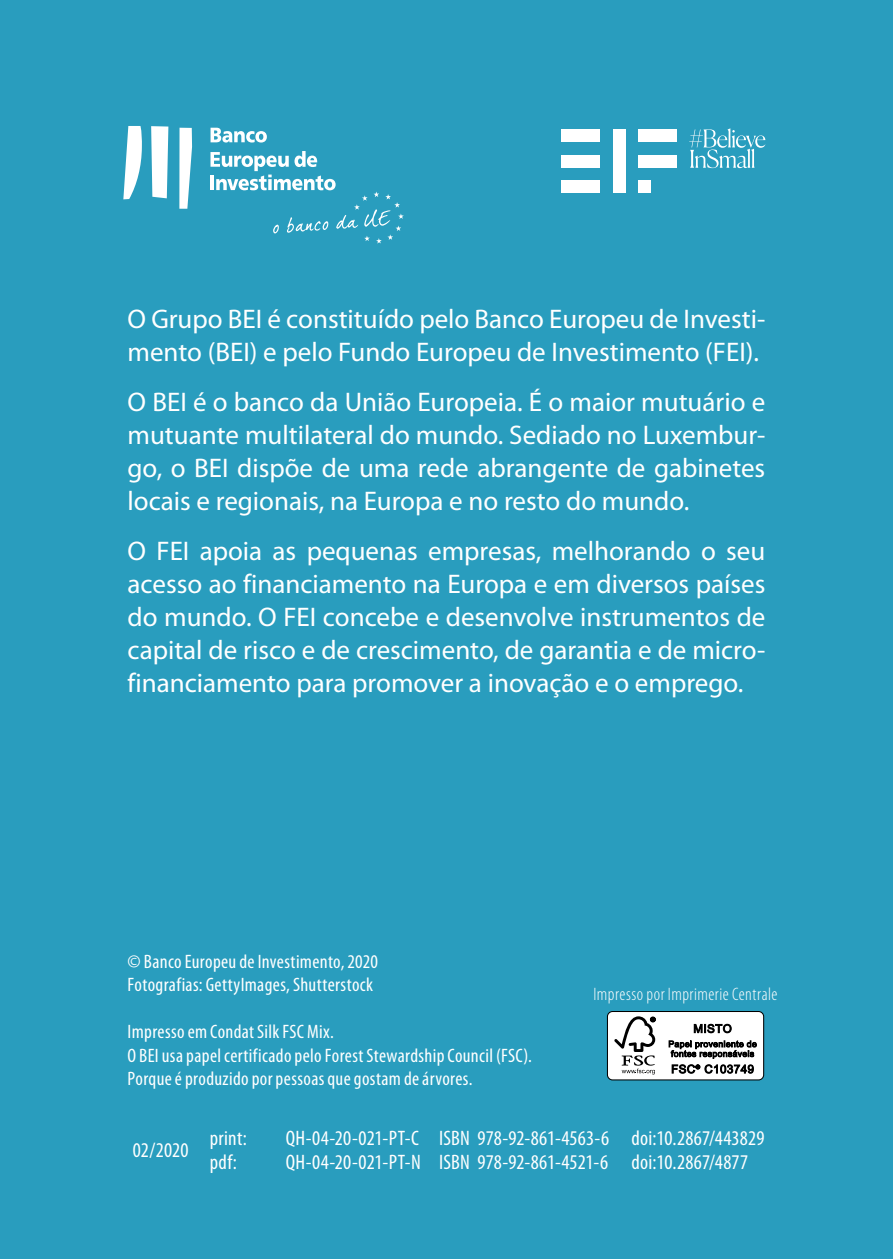
<style>
.page{position:relative;width:893px;height:1259px;background:#299dbe}
.page>*{position:absolute;margin:0;border:0;box-sizing:border-box;transform-origin:0 0}
.t1{font:27px/33px "Myriad Pro";color:#fff;text-align:justify}
.t2{font:condensed 21px "Myriad Pro";letter-spacing:.01em;color:#fff}
.t3{font:condensed 19.5px/23.4px "Myriad Pro";letter-spacing:.02em;color:#fff}
.t4{font:300 condensed 18px "Myriad Pro";letter-spacing:.03em;color:#fff}
</style>
<div class="page">
<svg style="left:211px;top:128px;width:56px;height:14px"></svg>
<svg style="left:123px;top:126px;width:19px;height:73px"></svg>
<svg style="left:151px;top:126px;width:17px;height:72px"></svg>
<svg style="left:179px;top:128px;width:13px;height:81px"></svg>
<svg style="left:210px;top:151px;width:194px;height:93px"></svg>
<div style="left:562px;top:129px;width:38px;height:13px;background:#fff"></div>
<div style="left:613px;top:129px;width:12px;height:64px;background:#fff"></div>
<div style="left:638px;top:181px;width:13px;height:12px;background:#fff"></div>
<div style="left:562px;top:155px;width:38px;height:13px;background:#fff"></div>
<div style="left:638px;top:129px;width:38px;height:13px;background:#fff"></div>
<div style="left:638px;top:155px;width:38px;height:13px;background:#fff"></div>
<div style="left:562px;top:181px;width:38px;height:12px;background:#fff"></div>
<svg style="left:689px;top:128px;width:76px;height:40px"></svg>
<div style="left:607px;top:1011px;width:157px;height:69px;background:#fff;border-radius:5px"></div>
<div style="left:607px;top:1011px;width:157px;height:69px;border:1px solid #000;border-radius:5px"></div>
<svg style="left:614px;top:1016px;width:42px;height:58px"></svg>
<svg style="left:694px;top:1023px;width:38px;height:11px"></svg>
<svg style="left:669px;top:1040px;width:88px;height:18px"></svg>
<svg style="left:672px;top:1064px;width:82px;height:9px"></svg>
<p class="t1" style="left:128px;top:302px;width:639px">O Grupo BEI é constituído pelo Banco Europeu de Investi&shy;mento (BEI) e pelo Fundo Europeu de Investimento (FEI).</p>
<p class="t1" style="left:128px;top:385px;width:639px">O BEI é o banco da União Europeia. É o maior mutuário e mutuante multilateral do mundo. Sediado no Luxembur&shy;go, o BEI dispõe de uma rede abrangente de gabinetes locais e regionais, na Europa e no resto do mundo.</p>
<p class="t1" style="left:128px;top:534px;width:639px">O FEI apoia as pequenas empresas, melhorando o seu acesso ao financiamento na Europa e em diversos países do mundo. O FEI concebe e desenvolve instrumentos de capital de risco e de crescimento, de garantia e de micro&shy;financiamento para promover a inovação e o emprego.</p>
<p class="t3" style="left:128px;top:950px;width:252px">© Banco Europeu de Investimento, 2020<br>Fotografias: GettyImages, Shutterstock</p>
<p class="t3" style="left:128px;top:1020px;width:406px">Impresso em Condat Silk FSC Mix.<br>O BEI usa papel certificado pelo Forest Stewardship Council (FSC).<br>Porque é produzido por pessoas que gostam de árvores.</p>
<p class="t4" style="left:593px;top:984px;width:186px">Impresso por Imprimerie Centrale</p>
<p class="t2" style="left:133px;top:1139px;width:57px">02/2020</p>
<p class="t2" style="left:210px;top:1126px;width:39px">print:</p>
<p class="t2" style="left:286px;top:1126px;width:480px">QH-04-20-021-PT-C ISBN 978-92-861-4563-6 doi:10.2867/443829</p>
<p class="t2" style="left:210px;top:1151px;width:29px">pdf:</p>
<p class="t2" style="left:286px;top:1151px;width:464px">QH-04-20-021-PT-N ISBN 978-92-861-4521-6 doi:10.2867/4877</p>
</div>
